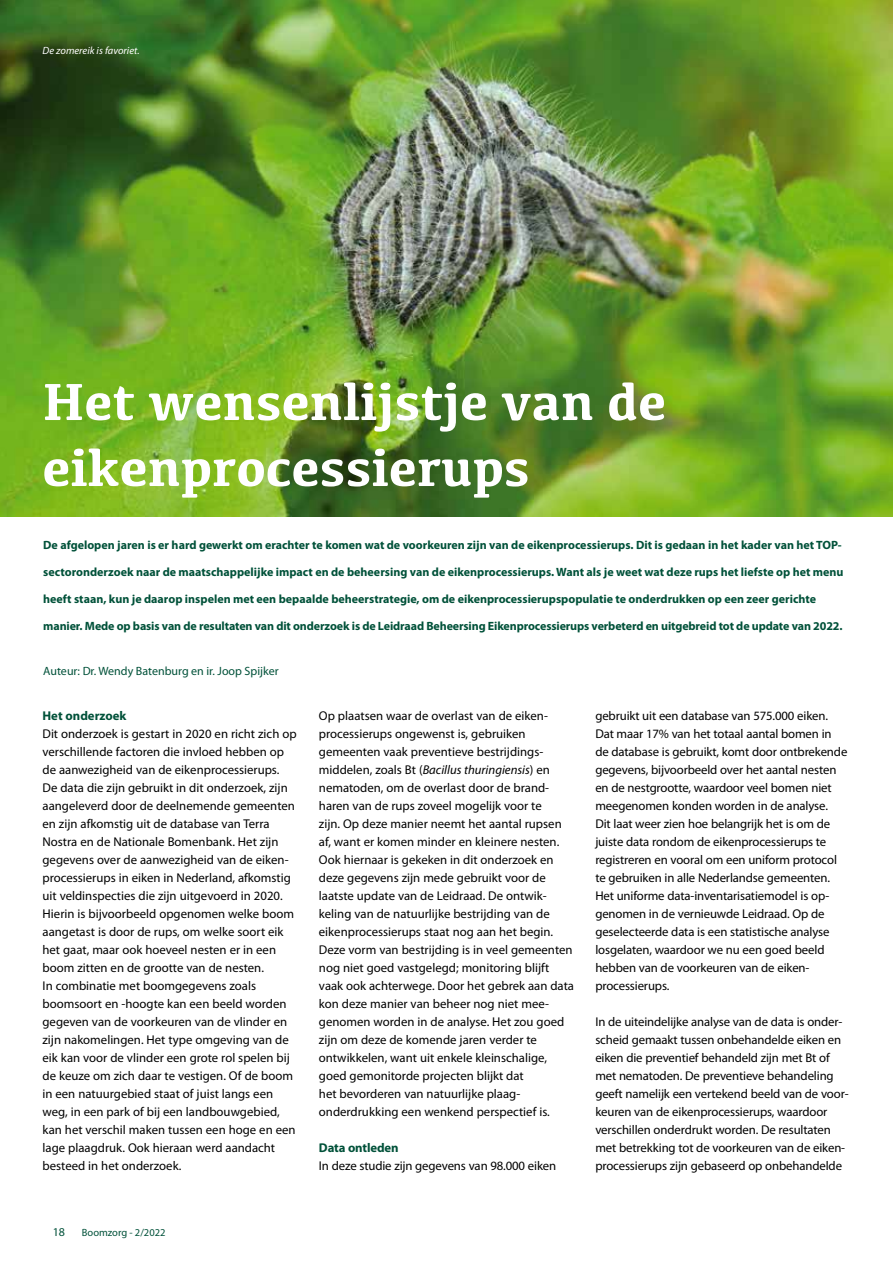
<style>
.page{position:relative;width:893px;height:1263px;background:#fff}
.page>*{position:absolute;margin:0;border:0;box-sizing:border-box;transform-origin:0 0}
.t1{font:700 54px/66px "Kefa";color:#fff}
.t2{font:12.75px/18px "Myriad Pro";color:#000}
.t3{font:700 12.75px "Myriad Pro";letter-spacing:-.01em;color:#005139}
.t4{font:700 12px "Myriad Pro";color:#005139}
.t5{font:12px "Myriad Pro";color:#005139}
.t6{font:italic 10.5px "Myriad Pro";color:#fff}
.t7{font:10.5px "Myriad Pro";color:#005139}
.s1{font-style:italic}
</style>
<div class="page">
<img style="left:0;top:0;width:893px;height:516px">
<p class="t6" style="left:43px;top:44px;width:99px">De zomereik is favoriet.</p>
<h1 class="t1" style="left:43px;top:366px;width:625px">Het wensenlijstje van de eikenprocessierups</h1>
<p class="t4" style="left:43px;top:537px;width:800px">De afgelopen jaren is er hard gewerkt om erachter te komen wat de voorkeuren zijn van de eikenprocessierups. Dit is gedaan in het kader van het TOP-</p>
<p class="t4" style="left:43px;top:564px;width:802px">sectoronderzoek naar de maatschappelijke impact en de beheersing van de eikenprocessierups. Want als je weet wat deze rups het liefste op het menu</p>
<p class="t4" style="left:43px;top:591px;width:774px">heeft staan, kun je daarop inspelen met een bepaalde beheerstrategie, om de eikenprocessierupspopulatie te onderdrukken op een zeer gerichte</p>
<p class="t4" style="left:43px;top:618px;width:801px">manier. Mede op basis van de resultaten van dit onderzoek is de Leidraad Beheersing Eikenprocessierups verbeterd en uitgebreid tot de update van 2022.</p>
<p class="t5" style="left:43px;top:664px;width:237px">Auteur: Dr. Wendy Batenburg en ir. Joop Spijker</p>
<p class="t3" style="left:43px;top:707px;width:86px">Het onderzoek</p>
<p class="t2" style="left:43px;top:725px;width:256px">Dit onderzoek is gestart in 2020 en richt zich op verschillende factoren die invloed hebben op de aanwezigheid van de eikenprocessierups.<br>De data die zijn gebruikt in dit onderzoek, zijn aangeleverd door de deelnemende gemeenten en zijn afkomstig uit de database van Terra Nostra en de Nationale Bomenbank. Het zijn gegevens over de aanwezigheid van de eiken&shy;processierups in eiken in Nederland, afkomstig uit veldinspecties die zijn uitgevoerd in 2020.<br>Hierin is bijvoorbeeld opgenomen welke boom aangetast is door de rups, om welke soort eik het gaat, maar ook hoeveel nesten er in een boom zitten en de grootte van de nesten.<br>In combinatie met boomgegevens zoals boomsoort en -hoogte kan een beeld worden gegeven van de voorkeuren van de vlinder en zijn nakomelingen. Het type omgeving van de eik kan voor de vlinder een grote rol spelen bij de keuze om zich daar te vestigen. Of de boom in een natuurgebied staat of juist langs een weg, in een park of bij een landbouwgebied, kan het verschil maken tussen een hoge en een lage plaagdruk. Ook hieraan werd aandacht besteed in het onderzoek.</p>
<p class="t5" style="left:53px;top:1224px;width:14px">18</p>
<p class="t7" style="left:82px;top:1226px;width:85px">Boomzorg - 2/2022</p>
<p class="t2" style="left:319px;top:707px;width:257px">Op plaatsen waar de overlast van de eiken&shy;processierups ongewenst is, gebruiken gemeenten vaak preventieve bestrijdings&shy;middelen, zoals Bt (<span class="s1">Bacillus thuringiensis</span>) en nematoden, om de overlast door de brand&shy;haren van de rups zoveel mogelijk voor te<br>zijn. Op deze manier neemt het aantal rupsen af, want er komen minder en kleinere nesten.<br>Ook hiernaar is gekeken in dit onderzoek en deze gegevens zijn mede gebruikt voor de laatste update van de Leidraad. De ontwik&shy;keling van de natuurlijke bestrijding van de eikenprocessierups staat nog aan het begin.<br>Deze vorm van bestrijding is in veel gemeenten nog niet goed vastgelegd; monitoring blijft vaak ook achterwege. Door het gebrek aan data kon deze manier van beheer nog niet mee&shy;genomen worden in de analyse. Het zou goed zijn om deze de komende jaren verder te ontwikkelen, want uit enkele kleinschalige, goed gemonitorde projecten blijkt dat<br>het bevorderen van natuurlijke plaag&shy;onderdrukking een wenkend perspectief is.</p>
<p class="t3" style="left:319px;top:1140px;width:81px">Data ontleden</p>
<p class="t2" style="left:319px;top:1157px;width:239px">In deze studie zijn gegevens van 98.000 eiken</p>
<p class="t2" style="left:595px;top:707px;width:254px">gebruikt uit een database van 575.000 eiken.<br>Dat maar 17% van het totaal aantal bomen in de database is gebruikt, komt door ontbrekende gegevens, bijvoorbeeld over het aantal nesten en de nestgrootte, waardoor veel bomen niet meegenomen konden worden in de analyse.<br>Dit laat weer zien hoe belangrijk het is om de juiste data rondom de eikenprocessierups te registreren en vooral om een uniform protocol te gebruiken in alle Nederlandse gemeenten.<br>Het uniforme data-inventarisatiemodel is op&shy;genomen in de vernieuwde Leidraad. Op de geselecteerde data is een statistische analyse losgelaten, waardoor we nu een goed beeld hebben van de voorkeuren van de eiken&shy;processierups.</p>
<p class="t2" style="left:595px;top:1013px;width:255px">In de uiteindelijke analyse van de data is onder&shy;scheid gemaakt tussen onbehandelde eiken en eiken die preventief behandeld zijn met Bt of met nematoden. De preventieve behandeling geeft namelijk een vertekend beeld van de voor&shy;keuren van de eikenprocessierups, waardoor verschillen onderdrukt worden. De resultaten met betrekking tot de voorkeuren van de eiken&shy;processierups zijn gebaseerd op onbehandelde</p>
</div>
